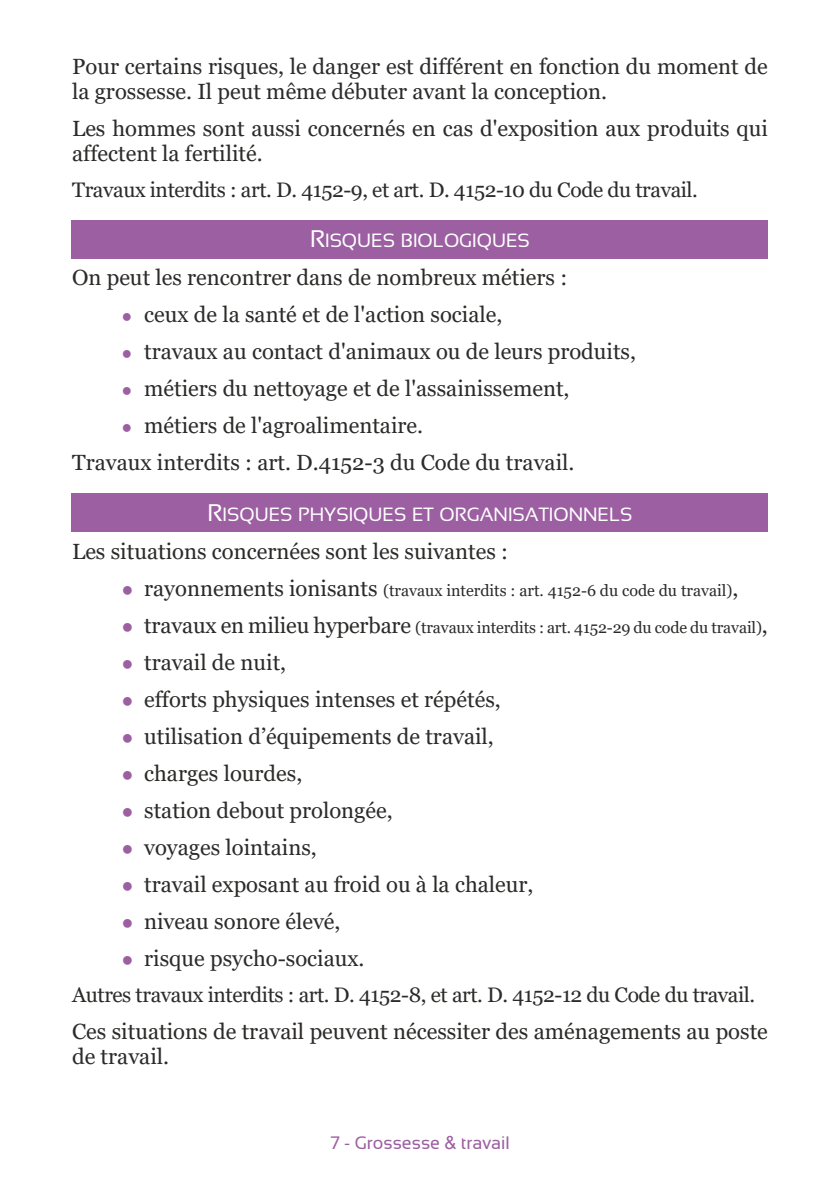
<style>
.page{position:relative;width:840px;height:1191px;background:#fff}
.page>*{position:absolute;margin:0;border:0;box-sizing:border-box;transform-origin:0 0}
.t1{font:22px/25px "Georgia";color:#2c2b2a}
.t2{font:21px "Georgia";letter-spacing:-.02em;color:#2c2b2a}
.t3{font:19.2px "Sansation";color:#fff}
.t4{font:18px "Sansation";color:#9c5fa2}
.t5{font:16px "Georgia";letter-spacing:-.005em;color:#2c2b2a}
.s1{font-size:24px}
.s2{font-family:"Times New Roman";font-size:18px;color:#9c5fa2}
.s3{font-family:"Times New Roman";font-size:20px;color:#9c5fa2}
.s4{font-size:22px}
.s5{font-family:"Arial"}
</style>
<div class="page">
<div style="left:72px;top:493px;width:695px;height:38px;background:#9c5fa2"></div>
<div style="left:72px;top:221px;width:695px;height:38px;background:#9c5fa2"></div>
<p class="t1" style="left:72px;top:55px;width:697px">Pour certains risques, le danger est différent en fonction du moment de la grossesse. Il peut même débuter avant la conception.</p>
<p class="t1" style="left:72px;top:117px;width:697px">Les hommes sont aussi concernés en cas d'exposition aux produits qui affectent la fertilité.</p>
<p class="t2" style="left:72px;top:181px;width:627px">Travaux interdits : art. D. 4152-9, et art. D. 4152-10 du Code du travail.</p>
<p class="t3" style="left:310px;top:230px;width:221px"><span class="s1">R</span>ISQUES BIOLOGIQUES</p>
<p class="t1" style="left:72px;top:267px;width:496px">On peut les rencontrer dans de nombreux métiers :</p>
<p class="t1" style="left:122px;top:304px;width:382px"><span class="s2">●</span> ceux de la santé et de l'action sociale,</p>
<p class="t1" style="left:122px;top:341px;width:515px"><span class="s2">●</span> travaux au contact d'animaux ou de leurs produits,</p>
<p class="t1" style="left:122px;top:378px;width:449px"><span class="s2">●</span> métiers du nettoyage et de l'assainissement,</p>
<p class="t1" style="left:72px;top:409px;width:503px;line-height:37px;text-indent:50px"><span class="s2">●</span> métiers de l'agroalimentaire.<br>Travaux interdits : art. D.4152-3 du Code du travail.</p>
<p class="t3" style="left:207px;top:503px;width:426px"><span class="s1">R</span>ISQUES PHYSIQUES ET ORGANISATIONNELS</p>
<p class="t1" style="left:72px;top:540px;width:437px">Les situations concernées sont les suivantes :</p>
<p class="t5" style="left:122px;top:583px;width:618px"><span class="s3">●</span> <span class="s4">rayonnements ionisants</span> (travaux interdits : art. 4152-6 du code du travail)<span class="s4">,</span></p>
<p class="t5" style="left:122px;top:620px;width:647px"><span class="s3">●</span> <span class="s4">travaux en milieu hyperbare</span> (travaux interdits : art. 4152-29 du code du travail)<span class="s4">,</span></p>
<p class="t1" style="left:122px;top:651px;width:166px"><span class="s3">●</span> travail de nuit,</p>
<p class="t1" style="left:122px;top:688px;width:380px"><span class="s3">●</span> efforts physiques intenses et répétés,</p>
<p class="t1" style="left:122px;top:725px;width:373px"><span class="s3">●</span> utilisation d’équipements de travail,</p>
<p class="t1" style="left:122px;top:762px;width:182px"><span class="s3">●</span> charges lourdes,</p>
<p class="t1" style="left:122px;top:799px;width:272px"><span class="s3">●</span> station debout prolongée,</p>
<p class="t1" style="left:122px;top:836px;width:197px"><span class="s3">●</span> voyages lointains,</p>
<p class="t1" style="left:122px;top:873px;width:413px"><span class="s3">●</span> travail exposant au froid ou à la chaleur,</p>
<p class="t1" style="left:122px;top:910px;width:220px"><span class="s3">●</span> niveau sonore élevé,</p>
<p class="t1" style="left:122px;top:947px;width:244px"><span class="s3">●</span> risque psycho-sociaux.</p>
<p class="t2" style="left:72px;top:986px;width:684px">Autres travaux interdits : art. D. 4152-8, et art. D. 4152-12 du Code du travail.</p>
<p class="t1" style="left:72px;top:1020px;width:697px">Ces situations de travail peuvent nécessiter des aménagements au poste de travail.</p>
<p class="t4" style="left:330px;top:1133px;width:181px">7 - Grossesse <span class="s5">&amp;</span> travail</p>
</div>
